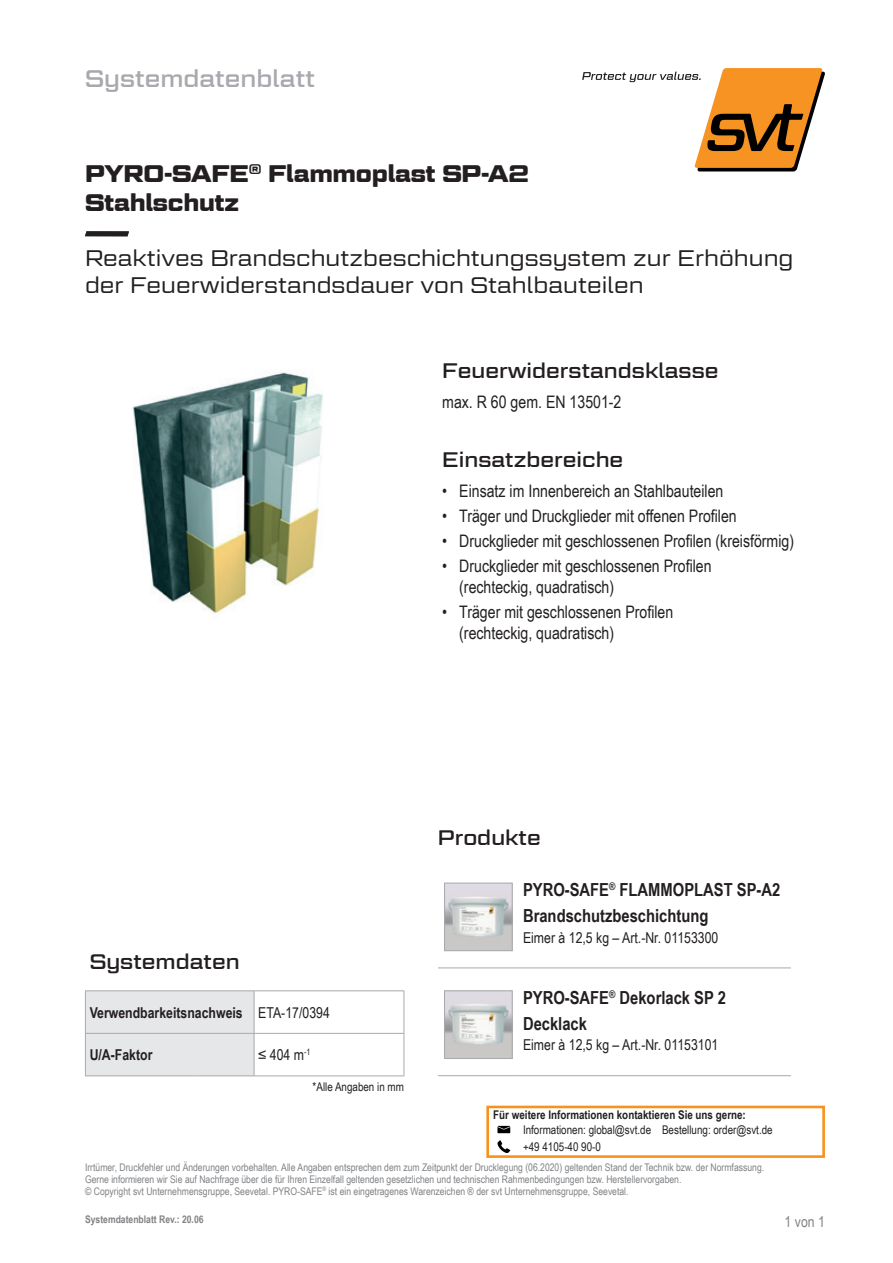
<style>
.page{position:relative;width:893px;height:1263px;background:#fff}
.page>*{position:absolute;margin:0;border:0;box-sizing:border-box;transform-origin:0 0}
.t1{font:700 24px/28.8px "Geom Graphic";letter-spacing:-.01em;color:#231f20}
.t2{font:24px "Geom Graphic";color:#a8a9ad}
.t3{font:300 22.5px/27px "Geom Graphic";color:#231f20}
.t4{font:21px "Geom Graphic";color:#231f20}
.t5{font:700 18px/25.8px "Arial Narrow";color:#231f20}
.t6{font:17.25px/20.7px "Arial Narrow";color:#231f20}
.t7{font:15px "Arial Narrow";color:#231f20}
.t8{font:700 15px "Arial Narrow";color:#231f20}
.t9{font:15px "Arial Narrow";color:#808285}
.t10{font:12px/17.1px "Arial Narrow";color:#231f20}
.t11{font:700 12px "Arial Narrow";color:#231f20}
.t12{font:10.5px/12px "Arial Narrow";color:#808285}
.t13{font:700 10.5px "Arial Narrow";color:#808285}
.s1{font-weight:400}
</style>
<div class="page">
<svg style="left:86px;top:991px;width:318px;height:84px"></svg>
<hr style="left:85px;top:1033px;width:1px;height:43px;background:#a8a9ad">
<hr style="left:85px;top:1075px;width:110px;height:1px;background:#a8a9ad">
<hr style="left:195px;top:1075px;width:59px;height:1px;background:#a8a9ad">
<hr style="left:254px;top:1075px;width:150px;height:1px;background:#a8a9ad">
<hr style="left:254px;top:1033px;width:1px;height:43px;background:#a8a9ad">
<hr style="left:404px;top:1033px;width:1px;height:43px;background:#a8a9ad">
<hr style="left:85px;top:990px;width:110px;height:1px;background:#a8a9ad">
<hr style="left:195px;top:990px;width:59px;height:1px;background:#a8a9ad">
<hr style="left:86px;top:1033px;width:109px;height:1px;background:#a8a9ad">
<hr style="left:195px;top:1033px;width:59px;height:1px;background:#a8a9ad">
<hr style="left:85px;top:991px;width:1px;height:42px;background:#a8a9ad">
<hr style="left:254px;top:990px;width:150px;height:1px;background:#a8a9ad">
<hr style="left:254px;top:991px;width:1px;height:42px;background:#a8a9ad">
<hr style="left:404px;top:991px;width:1px;height:42px;background:#a8a9ad">
<hr style="left:254px;top:1033px;width:150px;height:1px;background:#a8a9ad">
<hr style="left:519px;top:968px;width:272px;height:1px;background:#a8a9ad">
<hr style="left:438px;top:968px;width:81px;height:1px;background:#a8a9ad">
<img style="left:446px;top:885px;width:64px;height:64px">
<div style="left:444px;top:883px;width:68px;height:68px;border:1px solid #a8a9ad"></div>
<img style="left:132px;top:372px;width:191px;height:242px">
<hr style="left:438px;top:1075px;width:81px;height:1px;background:#a8a9ad">
<hr style="left:519px;top:1075px;width:272px;height:1px;background:#a8a9ad">
<img style="left:446px;top:993px;width:64px;height:64px">
<div style="left:444px;top:991px;width:68px;height:68px;border:1px solid #a8a9ad"></div>
<svg style="left:582px;top:68px;width:243px;height:103px"></svg>
<svg style="left:497px;top:1126px;width:13px;height:7px"></svg>
<svg style="left:497px;top:1140px;width:13px;height:13px"></svg>
<div style="left:486px;top:1106px;width:339px;height:52px;border:3px solid #f7931d"></div>
<svg style="left:85px;top:231px;width:44px;height:5px"></svg>
<h1 class="t2" style="left:85px;top:63px;width:232px">Systemdatenblatt</h1>
<h1 class="t1" style="left:85px;top:159px;width:445px">PYRO-SAFE<sup>®</sup> Flammoplast SP-A2<br>Stahlschutz</h1>
<h2 class="t3" style="left:85px;top:244px;width:710px">Reaktives Brandschutzbeschichtungssystem zur Erhöhung der Feuerwiderstandsdauer von Stahlbauteilen</h2>
<h3 class="t4" style="left:442px;top:357px;width:278px">Feuerwiderstandsklasse</h3>
<h3 class="t6" style="left:442px;top:391px;width:181px">max. R 60 gem. EN 13501-2</h3>
<h3 class="t4" style="left:442px;top:447px;width:183px">Einsatzbereiche</h3>
<h3 class="t6" style="left:442px;top:480px;width:283px">• Einsatz im Innenbereich an Stahlbauteilen</h3>
<h3 class="t6" style="left:442px;top:505px;width:296px">• Träger und Druckglieder mit offenen Profilen</h3>
<h3 class="t6" style="left:442px;top:530px;width:353px">• Druckglieder mit geschlossenen Profilen (kreisförmig)</h3>
<h3 class="t6" style="left:459px;top:555px;width:254px;text-indent:-17px">• Druckglieder mit geschlossenen Profilen (rechteckig, quadratisch)</h3>
<h3 class="t6" style="left:459px;top:601px;width:216px;text-indent:-17px">• Träger mit geschlossenen Profilen (rechteckig, quadratisch)</h3>
<h3 class="t4" style="left:90px;top:948px;width:152px">Systemdaten</h3>
<h3 class="t8" style="left:90px;top:1001px;width:242px">Verwendbarkeitsnachweis <span class="s1">ETA-17/0394</span></h3>
<h3 class="t8" style="left:90px;top:1043px;width:64px">U/A-Faktor</h3>
<h3 class="t7" style="left:258px;top:1044px;width:54px">≤ 404 m<sup>-1</sup></h3>
<p class="t10" style="left:313px;top:1078px;width:93px">*Alle Angaben in mm</p>
<h3 class="t4" style="left:438px;top:825px;width:104px">Produkte</h3>
<h3 class="t5" style="left:523px;top:876px;width:259px">PYRO-SAFE<sup>®</sup> FLAMMOPLAST SP-A2<br>Brandschutzbeschichtung</h3>
<h3 class="t7" style="left:523px;top:926px;width:197px">Eimer à 12,5 kg – Art.-Nr. 01153300</h3>
<h3 class="t5" style="left:523px;top:984px;width:204px">PYRO-SAFE<sup>®</sup> Dekorlack SP 2<br>Decklack</h3>
<h3 class="t7" style="left:523px;top:1034px;width:197px">Eimer à 12,5 kg – Art.-Nr. 01153101</h3>
<p class="t11" style="left:493px;top:1106px;width:254px">Für weitere Informationen kontaktieren Sie uns gerne:</p>
<p class="t10" style="left:523px;top:1121px;width:251px">Informationen: global@svt.de Bestellung: order@svt.de +49 4105-40 90-0</p>
<p class="t12" style="left:85px;top:1161px;width:681px">Irrtümer, Druckfehler und Änderungen vorbehalten. Alle Angaben entsprechen dem zum Zeitpunkt der Drucklegung (06.2020) geltenden Stand der Technik bzw. der Normfassung.<br>Gerne informieren wir Sie auf Nachfrage über die für Ihren Einzelfall geltenden gesetzlichen und technischen Rahmenbedingungen bzw. Herstellervorgaben.<br>© Copyright svt Unternehmensgruppe, Seevetal. PYRO-SAFE<sup>®</sup> ist ein eingetragenes Warenzeichen ® der svt Unternehmensgruppe, Seevetal.</p>
<p class="t13" style="left:85px;top:1212px;width:120px">Systemdatenblatt Rev.: 20.06</p>
<h3 class="t9" style="left:785px;top:1210px;width:42px">1 von 1</h3>
</div>
